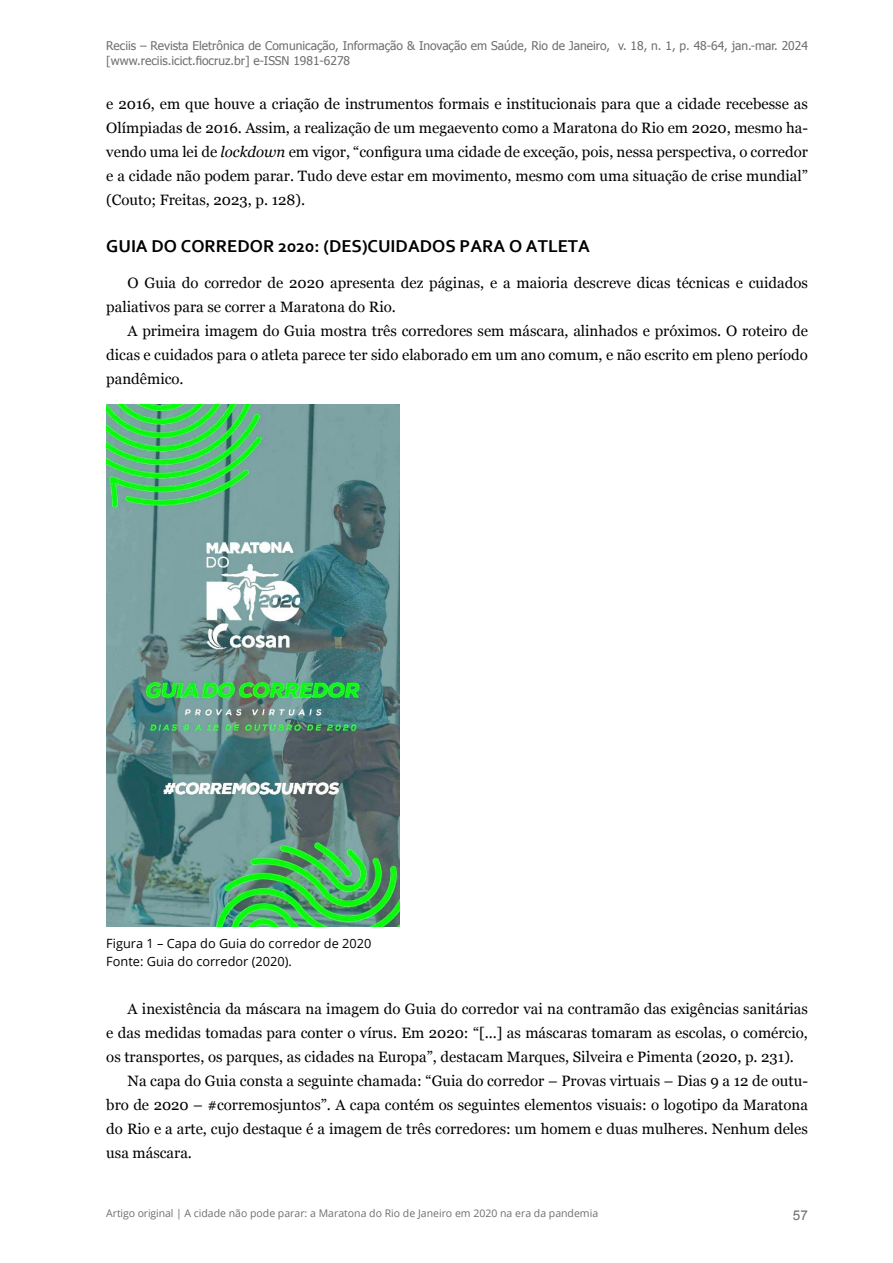
<style>
.page{position:relative;width:893px;height:1263px;background:#fff}
.page>*{position:absolute;margin:0;border:0;box-sizing:border-box;transform-origin:0 0}
.titulo1{font:700 18px "Corbel";color:#000}
.corpo-texto{font:15px/24px "Georgia";color:#000;text-align:justify}
.t1{font:13.5px "Arial";color:#6d6e71}
.legenda{font:12.75px "Open Sans";color:#000}
.t2{font:12px/15px "Tahoma";color:#6d6e71}
.t3{font:10.5px "Open Sans";color:#6d6e71}
.s1{font-style:italic}
</style>
<div class="page">
<img style="left:106px;top:405px;width:294px;height:521px">
<p class="t2" style="left:106px;top:38px;width:703px">Reciis – Revista Eletrônica de Comunicação, Informação &amp; Inovação em Saúde, Rio de Janeiro, v. 18, n. 1, p. 48-64, jan.-mar. 2024 [www.reciis.icict.fiocruz.br] e-ISSN 1981-6278</p>
<p class="corpo-texto" style="left:106px;top:92px;width:703px">e 2016, em que houve a criação de instrumentos formais e institucionais para que a cidade recebesse as Olímpiadas de 2016. Assim, a realização de um megaevento como a Maratona do Rio em 2020, mesmo ha&shy;vendo uma lei de <span class="s1">lockdown</span> em vigor, “configura uma cidade de exceção, pois, nessa perspectiva, o corredor e a cidade não podem parar. Tudo deve estar em movimento, mesmo com uma situação de crise mundial” (Couto; Freitas, 2023, p. 128).</p>
<p class="titulo1" style="left:106px;top:235px;width:485px">GUIA DO CORREDOR 2020: (DES)CUIDADOS PARA O ATLETA</p>
<p class="corpo-texto" style="left:106px;top:272px;width:703px;text-indent:21px">O Guia do corredor de 2020 apresenta dez páginas, e a maioria descreve dicas técnicas e cuidados paliativos para se correr a Maratona do Rio.</p>
<p class="corpo-texto" style="left:106px;top:320px;width:703px;text-indent:21px">A primeira imagem do Guia mostra três corredores sem máscara, alinhados e próximos. O roteiro de dicas e cuidados para o atleta parece ter sido elaborado em um ano comum, e não escrito em pleno período pandêmico.</p>
<p class="legenda" style="left:106px;top:934px;width:267px">Figura 1 – Capa do Guia do corredor de 2020</p>
<p class="legenda" style="left:106px;top:952px;width:187px">Fonte: Guia do corredor (2020).</p>
<p class="corpo-texto" style="left:106px;top:997px;width:703px;text-indent:21px">A inexistência da máscara na imagem do Guia do corredor vai na contramão das exigências sanitárias e das medidas tomadas para conter o vírus. Em 2020: “[...] as máscaras tomaram as escolas, o comércio, os transportes, os parques, as cidades na Europa”, destacam Marques, Silveira e Pimenta (2020, p. 231).</p>
<p class="corpo-texto" style="left:106px;top:1069px;width:703px;text-indent:21px">Na capa do Guia consta a seguinte chamada: “Guia do corredor – Provas virtuais – Dias 9 a 12 de outu&shy;bro de 2020 – #corremosjuntos”. A capa contém os seguintes elementos visuais: o logotipo da Maratona do Rio e a arte, cujo destaque é a imagem de três corredores: um homem e duas mulheres. Nenhum deles usa máscara.</p>
<p class="t3" style="left:106px;top:1206px;width:493px">Artigo original | A cidade não pode parar: a Maratona do Rio de Janeiro em 2020 na era da pandemia</p>
<p class="t1" style="left:793px;top:1206px;width:17px">57</p>
</div>
